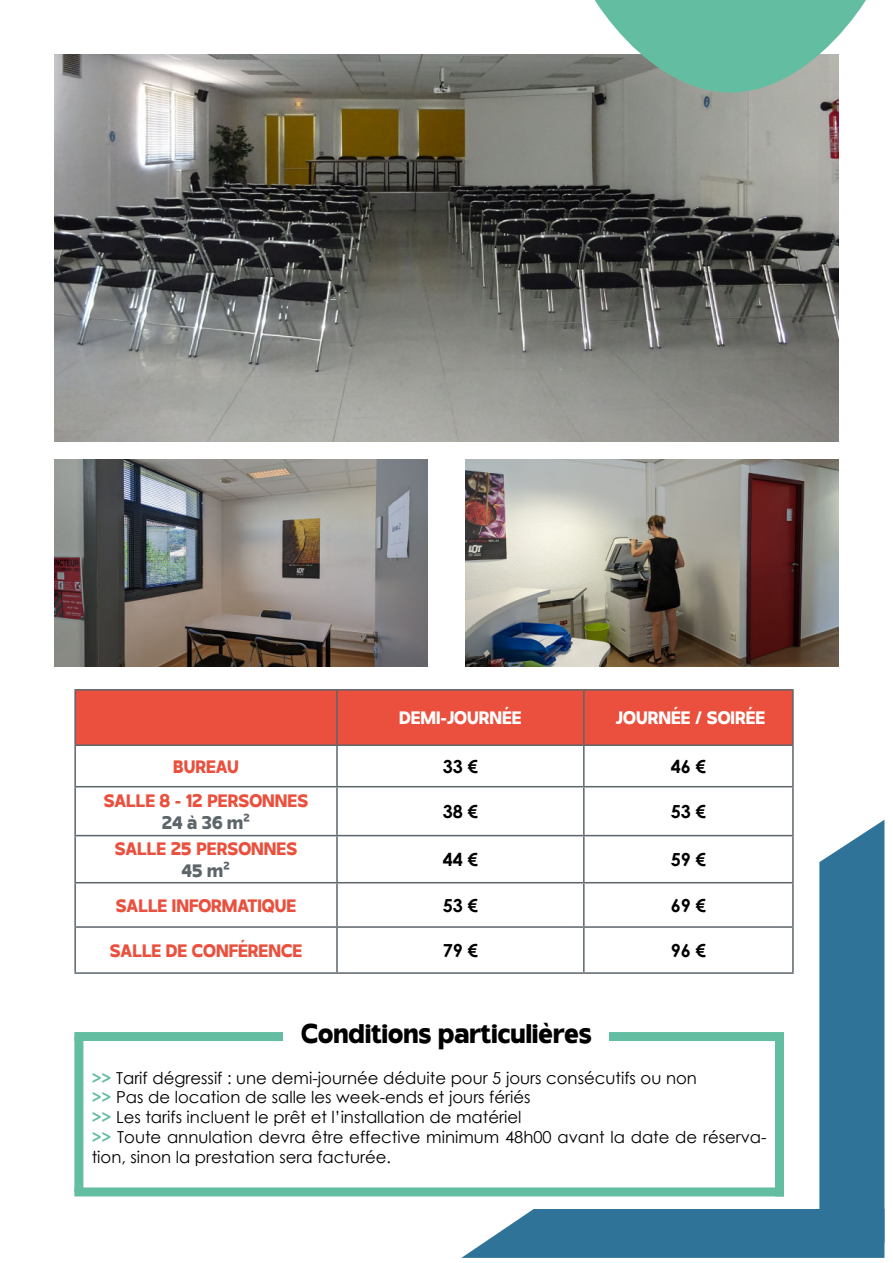
<style>
.page{position:relative;width:893px;height:1263px;background:#fff}
.page>*{position:absolute;margin:0;border:0;box-sizing:border-box;transform-origin:0 0}
.t1{font:800 27px "Invisible";color:#000}
.t2{font:800 18px "Invisible";color:#ea503d}
.t3{font:700 18px "Century Gothic";color:#000}
.t4{font:800 18px "Invisible";color:#fff}
.t5{font:800 18px "Invisible";color:#5c656a}
.t6{font:16.5px/19.8px "Century Gothic";color:#000}
.s1{font-weight:700;color:#63bda1}
</style>
<div class="page">
<img style="left:54px;top:54px;width:785px;height:388px">
<img style="left:54px;top:459px;width:373px;height:208px">
<img style="left:466px;top:459px;width:373px;height:208px">
<div style="left:76px;top:690px;width:716px;height:54px;background:#ea503d"></div>
<hr style="left:74px;top:689px;width:263px;height:1px;background:#5c656a">
<hr style="left:74px;top:690px;width:2px;height:54px;background:#5c656a">
<hr style="left:337px;top:689px;width:247px;height:1px;background:#5c656a">
<hr style="left:336px;top:690px;width:2px;height:54px;background:#5c656a">
<hr style="left:584px;top:689px;width:210px;height:1px;background:#5c656a">
<hr style="left:583px;top:690px;width:2px;height:54px;background:#5c656a">
<hr style="left:792px;top:690px;width:2px;height:54px;background:#5c656a">
<hr style="left:74px;top:744px;width:263px;height:2px;background:#5c656a">
<hr style="left:74px;top:746px;width:2px;height:40px;background:#5c656a">
<hr style="left:337px;top:744px;width:247px;height:2px;background:#5c656a">
<hr style="left:336px;top:746px;width:2px;height:40px;background:#5c656a">
<hr style="left:584px;top:744px;width:210px;height:2px;background:#5c656a">
<hr style="left:583px;top:746px;width:2px;height:40px;background:#5c656a">
<hr style="left:792px;top:746px;width:2px;height:40px;background:#5c656a">
<hr style="left:74px;top:786px;width:263px;height:1px;background:#5c656a">
<hr style="left:74px;top:787px;width:2px;height:48px;background:#5c656a">
<hr style="left:337px;top:786px;width:247px;height:1px;background:#5c656a">
<hr style="left:336px;top:787px;width:2px;height:48px;background:#5c656a">
<hr style="left:584px;top:786px;width:210px;height:1px;background:#5c656a">
<hr style="left:583px;top:787px;width:2px;height:48px;background:#5c656a">
<hr style="left:792px;top:787px;width:2px;height:48px;background:#5c656a">
<hr style="left:74px;top:835px;width:263px;height:1px;background:#5c656a">
<hr style="left:74px;top:836px;width:2px;height:46px;background:#5c656a">
<hr style="left:337px;top:835px;width:247px;height:1px;background:#5c656a">
<hr style="left:336px;top:836px;width:2px;height:46px;background:#5c656a">
<hr style="left:74px;top:882px;width:263px;height:1px;background:#5c656a">
<hr style="left:74px;top:883px;width:2px;height:43px;background:#5c656a">
<hr style="left:337px;top:882px;width:247px;height:1px;background:#5c656a">
<hr style="left:336px;top:883px;width:2px;height:43px;background:#5c656a">
<hr style="left:74px;top:926px;width:263px;height:2px;background:#5c656a">
<hr style="left:74px;top:928px;width:2px;height:44px;background:#5c656a">
<hr style="left:337px;top:926px;width:247px;height:2px;background:#5c656a">
<hr style="left:336px;top:928px;width:2px;height:44px;background:#5c656a">
<hr style="left:74px;top:972px;width:263px;height:2px;background:#5c656a">
<hr style="left:337px;top:972px;width:247px;height:2px;background:#5c656a">
<div style="left:74px;top:1036px;width:9px;height:156px;background:#63bda1"></div>
<svg style="left:461px;top:820px;width:423px;height:438px"></svg>
<div style="left:74px;top:1187px;width:710px;height:9px;background:#63bda1"></div>
<div style="left:74px;top:1032px;width:710px;height:9px;background:#63bda1"></div>
<div style="left:284px;top:1014px;width:325px;height:45px;background:#fff"></div>
<svg style="left:568px;top:0;width:298px;height:92px"></svg>
<p class="t4" style="left:399px;top:707px;width:124px">DEMI-JOURNÉE</p>
<p class="t4" style="left:616px;top:707px;width:151px">JOURNÉE / SOIRÉE</p>
<p class="t2" style="left:173px;top:756px;width:67px">BUREAU</p>
<p class="t3" style="left:443px;top:758px;width:37px">33 €</p>
<p class="t3" style="left:671px;top:758px;width:37px">46 €</p>
<p class="t2" style="left:104px;top:790px;width:206px">SALLE 8 - 12 PERSONNES</p>
<p class="t5" style="left:162px;top:812px;width:90px">24 à 36 m²</p>
<p class="t3" style="left:443px;top:803px;width:37px">38 €</p>
<p class="t3" style="left:671px;top:803px;width:37px">53 €</p>
<p class="t2" style="left:115px;top:838px;width:184px">SALLE 25 PERSONNES</p>
<p class="t5" style="left:182px;top:860px;width:50px">45 m²</p>
<p class="t3" style="left:443px;top:851px;width:37px">44 €</p>
<p class="t3" style="left:671px;top:851px;width:37px">59 €</p>
<p class="t2" style="left:116px;top:894px;width:182px">SALLE INFORMATIQUE</p>
<p class="t3" style="left:443px;top:897px;width:37px">53 €</p>
<p class="t3" style="left:671px;top:897px;width:37px">69 €</p>
<p class="t2" style="left:110px;top:940px;width:194px">SALLE DE CONFÉRENCE</p>
<p class="t3" style="left:443px;top:942px;width:37px">79 €</p>
<p class="t3" style="left:671px;top:942px;width:37px">96 €</p>
<h1 class="t1" style="left:301px;top:1018px;width:292px">Conditions particulières</h1>
<p class="t6" style="left:92px;top:1069px;width:676px"><span class="s1">&gt;&gt;</span> Tarif dégressif : une demi-journée déduite pour 5 jours consécutifs ou non<br><span class="s1">&gt;&gt;</span> Pas de location de salle les week-ends et jours fériés<br><span class="s1">&gt;&gt;</span> Les tarifs incluent le prêt et l’installation de matériel<br><span class="s1">&gt;&gt;</span> Toute annulation devra être effective minimum 48h00 avant la date de réserva&shy;tion, sinon la prestation sera facturée.</p>
</div>
